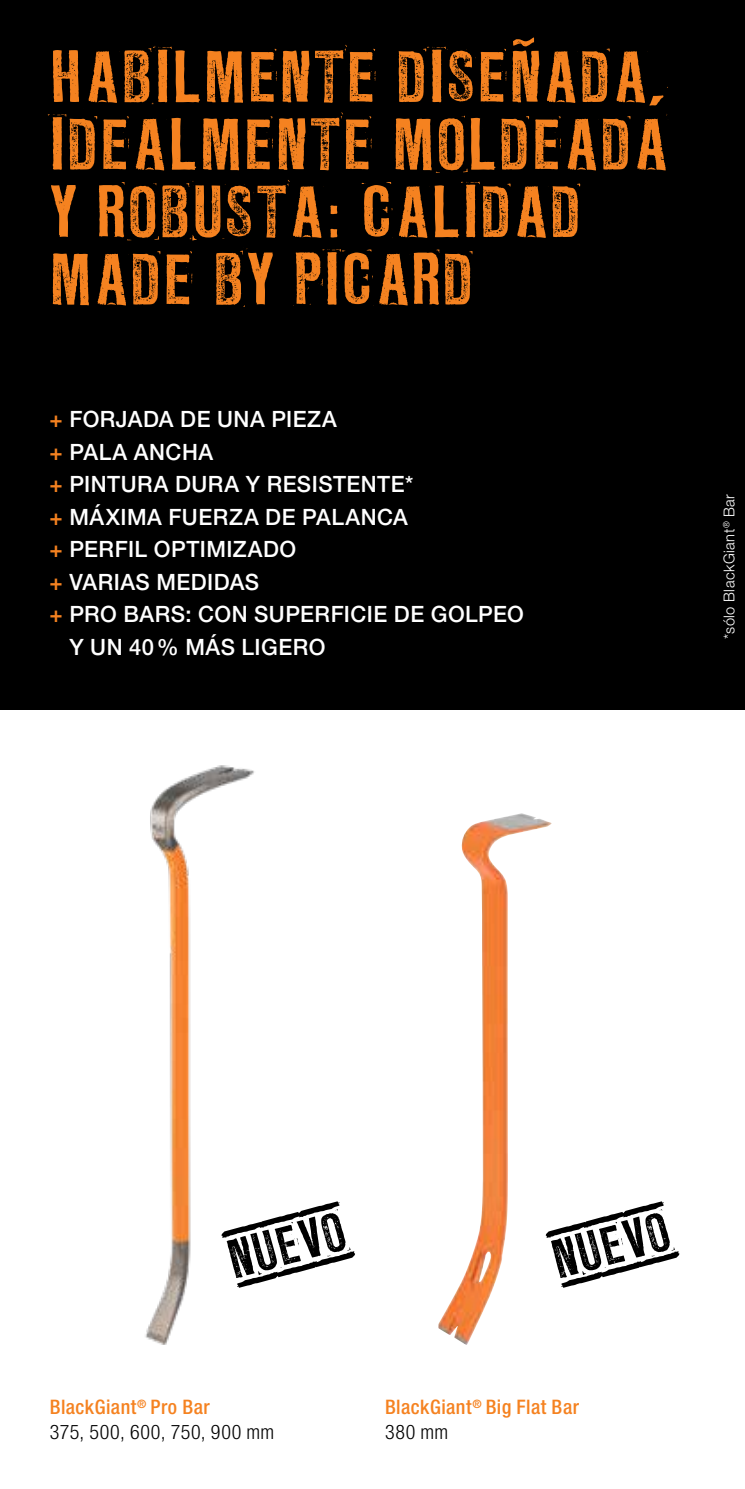
<style>
.page{position:relative;width:745px;height:1489px;background:#fff}
.page>*{position:absolute;margin:0;border:0;box-sizing:border-box;transform-origin:0 0}
.t1{font:65px/67.5px "LL Rubber Grotesque OTF";letter-spacing:.015em;color:#f58220}
.t2{font:49.25px "LL Rubber Grotesque OTF";color:#000}
.t3{font:500 22.5px "Helvetica Neue LT Pro";letter-spacing:.02em;color:#fff}
.t4{font:300 condensed 20px/25px "Helvetica Neue LT Pro";letter-spacing:.035em;color:#000}
.t5{font:500 condensed 20px/25px "Helvetica Neue LT Pro";letter-spacing:.025em;color:#f58220}
.t6{font:300 15px "Helvetica Neue LT Pro";letter-spacing:.035em;color:#fff}
.s1{color:#f58220}
.s2{font-weight:500;color:#f58220}
.s3{font-weight:300;color:#000}
</style>
<div class="page">
<div style="left:0;top:0;width:744px;height:709px;background:#000"></div>
<img style="left:145px;top:765px;width:109px;height:580px">
<img style="left:438px;top:813px;width:113px;height:531px">
<svg style="left:544px;top:1200px;width:7px;height:38px"></svg>
<svg style="left:220px;top:1200px;width:34px;height:38px"></svg>
<svg style="left:236px;top:1250px;width:18px;height:38px"></svg>
<h1 class="t1" style="left:50px;top:45px;width:620px">HABILMENTE DISE~NADA,<br>IDEALMENTE MOLDEADA<br>Y ROBUSTA: CALIDAD<br>MADE BY PICARD</h1>
<p class="t3" style="left:50px;top:406px;width:289px"><span class="s1">+</span> FORJADA DE UNA PIEZA</p>
<p class="t3" style="left:50px;top:438px;width:165px"><span class="s1">+</span> PALA ANCHA</p>
<p class="t3" style="left:50px;top:471px;width:365px"><span class="s1">+</span> PINTURA DURA Y RESISTENTE*</p>
<p class="t3" style="left:50px;top:503px;width:359px"><span class="s1">+</span> MÁXIMA FUERZA DE PALANCA</p>
<p class="t3" style="left:50px;top:536px;width:248px"><span class="s1">+</span> PERFIL OPTIMIZADO</p>
<p class="t3" style="left:50px;top:568px;width:211px"><span class="s1">+</span> VARIAS MEDIDAS</p>
<p class="t3" style="left:50px;top:601px;width:475px"><span class="s1">+</span> PRO BARS: CON SUPERFICIE DE GOLPEO</p>
<p class="t3" style="left:69px;top:633px;width:257px">Y UN 40% MÁS LIGERO</p>
<p class="t6" style="left:719px;top:639px;width:146px;rotate:-90deg">*sólo BlackGiant<sup>®</sup> Bar</p>
<h2 class="t2" style="left:221px;top:1231px;width:121px;rotate:-15deg">NUEVO</h2>
<h2 class="t2" style="left:545px;top:1231px;width:121px;rotate:-15deg">NUEVO</h2>
<p class="t4" style="left:50px;top:1394px;width:226px"><span class="s2">BlackGiant</span><sup>®</sup> <span class="s2">Pro Bar<br></span>375, 500, 600, 750, 900 mm</p>
<p class="t5" style="left:385px;top:1394px;width:195px">BlackGiant<sup>®</sup> Big Flat Bar<br><span class="s3">380 mm</span></p>
</div>
